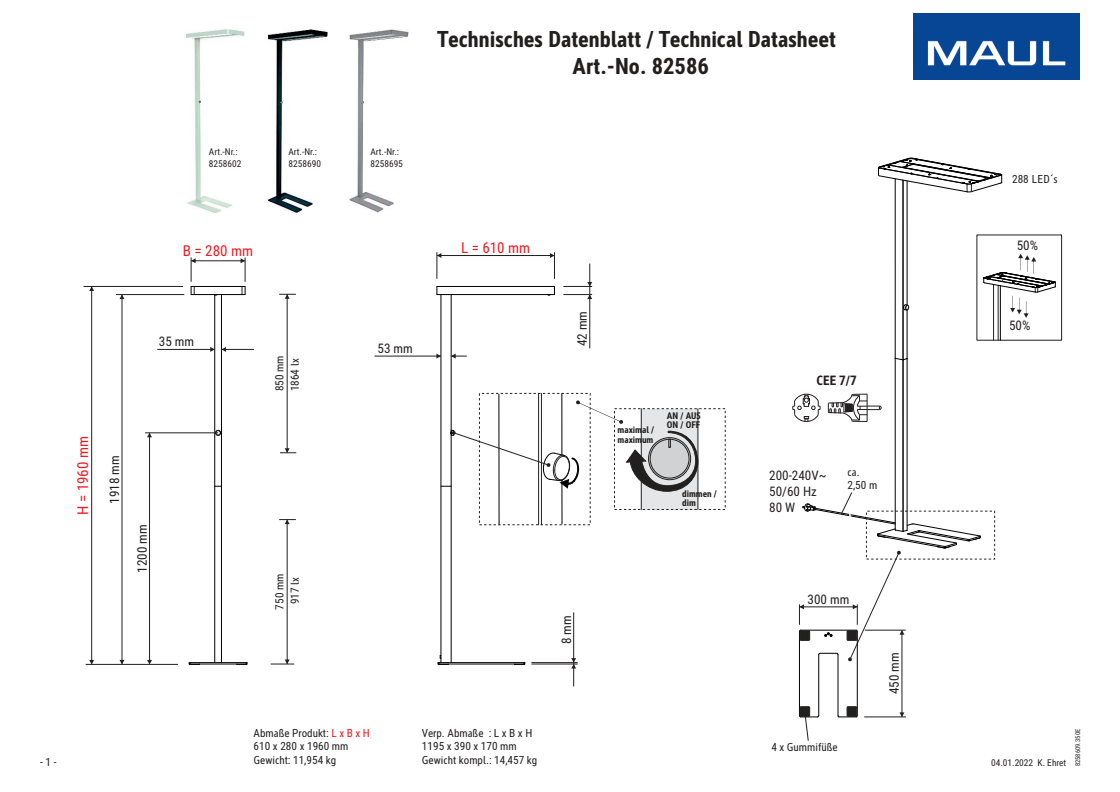
<style>
.page{position:relative;width:1120px;height:792px;background:#fff}
.page>*{position:absolute;margin:0;border:0;box-sizing:border-box;transform-origin:0 0}
.t1{font:700 condensed 22.6px/27.1px "MAUL";color:#221f1f;text-align:center}
.t2{font:condensed 15.1px "MAUL";color:#ed1c24}
.t3{font:condensed 13.2px/15.8px "MAUL";color:#221f1f}
.t4{font:700 condensed 13.2px "MAUL";color:#221f1f}
.t5{font:condensed 11.3px/13.5px "MAUL";color:#221f1f}
.t6{font:condensed 9.4px/11.3px "MAUL";color:#221f1f}
.t7{font:700 condensed 9.4px/9.6px "MAUL";color:#221f1f}
.t8{font:condensed 6.6px "MAUL";color:#221f1f}
.s1{color:#ed1c24}
</style>
<div class="page">
<img style="left:913px;top:14px;width:167px;height:66px">
<hr style="left:993px;top:284px;width:1px;height:56px;background:#221f1f">
<hr style="left:998px;top:285px;width:1px;height:55px;background:#221f1f">
<hr style="left:1000px;top:286px;width:1px;height:54px;background:#000">
<svg style="left:983px;top:254px;width:73px;height:64px"></svg>
<svg style="left:793px;top:394px;width:28px;height:28px"></svg>
<svg style="left:828px;top:394px;width:54px;height:28px"></svg>
<hr style="left:287px;top:294px;width:1px;height:159px;background:#221f1f">
<svg style="left:279px;top:294px;width:17px;height:5px"></svg>
<svg style="left:280px;top:448px;width:16px;height:6px"></svg>
<hr style="left:287px;top:520px;width:1px;height:144px;background:#221f1f">
<svg style="left:279px;top:519px;width:17px;height:5px"></svg>
<svg style="left:271px;top:660px;width:23px;height:5px"></svg>
<hr style="left:189px;top:664px;width:58px;height:1px;background:#000">
<hr style="left:189px;top:662px;width:58px;height:1px;background:#000">
<svg style="left:189px;top:663px;width:11px;height:2px"></svg>
<svg style="left:237px;top:663px;width:11px;height:2px"></svg>
<hr style="left:438px;top:664px;width:87px;height:1px;background:#000">
<hr style="left:438px;top:662px;width:87px;height:1px;background:#000">
<svg style="left:514px;top:663px;width:12px;height:2px"></svg>
<hr style="left:799px;top:631px;width:1px;height:85px;background:#000">
<hr style="left:819px;top:654px;width:1px;height:62px;background:#000">
<hr style="left:838px;top:654px;width:1px;height:62px;background:#000">
<hr style="left:857px;top:631px;width:1px;height:85px;background:#000">
<svg style="left:837px;top:715px;width:21px;height:3px"></svg>
<hr style="left:214px;top:295px;width:1px;height:368px;background:#000">
<hr style="left:221px;top:295px;width:1px;height:368px;background:#000">
<hr style="left:191px;top:294px;width:54px;height:1px;background:#000">
<hr style="left:191px;top:286px;width:54px;height:1px;background:#000">
<hr style="left:895px;top:179px;width:1px;height:351px;background:#000">
<hr style="left:903px;top:180px;width:1px;height:351px;background:#221f1f">
<hr style="left:907px;top:310px;width:1px;height:220px;background:#000">
<hr style="left:907px;top:181px;width:1px;height:124px;background:#000">
<hr style="left:441px;top:295px;width:1px;height:368px;background:#000">
<hr style="left:451px;top:295px;width:1px;height:368px;background:#000">
<hr style="left:437px;top:294px;width:117px;height:1px;background:#000">
<hr style="left:437px;top:286px;width:117px;height:1px;background:#000">
<svg style="left:216px;top:430px;width:5px;height:5px"></svg>
<svg style="left:436px;top:286px;width:2px;height:9px"></svg>
<svg style="left:547px;top:286px;width:8px;height:10px"></svg>
<svg style="left:903px;top:304px;width:6px;height:6px"></svg>
<svg style="left:895px;top:358px;width:13px;height:2px"></svg>
<svg style="left:438px;top:655px;width:11px;height:10px"></svg>
<svg style="left:878px;top:158px;width:124px;height:34px"></svg>
<hr style="left:864px;top:717px;width:42px;height:1px;background:#221f1f">
<hr style="left:902px;top:630px;width:1px;height:87px;background:#221f1f">
<svg style="left:899px;top:712px;width:5px;height:5px"></svg>
<hr style="left:437px;top:255px;width:117px;height:1px;background:#221f1f">
<svg style="left:437px;top:252px;width:4px;height:27px"></svg>
<svg style="left:550px;top:252px;width:5px;height:27px"></svg>
<hr style="left:590px;top:295px;width:1px;height:53px;background:#221f1f">
<svg style="left:563px;top:264px;width:29px;height:35px"></svg>
<hr style="left:374px;top:356px;width:67px;height:1px;background:#221f1f">
<svg style="left:436px;top:354px;width:5px;height:5px"></svg>
<svg style="left:451px;top:354px;width:16px;height:5px"></svg>
<hr style="left:531px;top:664px;width:47px;height:1px;background:#221f1f">
<hr style="left:531px;top:662px;width:47px;height:1px;background:#221f1f">
<hr style="left:574px;top:612px;width:1px;height:51px;background:#221f1f">
<svg style="left:571px;top:658px;width:5px;height:28px"></svg>
<hr style="left:191px;top:261px;width:54px;height:1px;background:#221f1f">
<svg style="left:191px;top:258px;width:5px;height:37px"></svg>
<svg style="left:241px;top:258px;width:5px;height:37px"></svg>
<hr style="left:86px;top:664px;width:92px;height:1px;background:#221f1f">
<hr style="left:145px;top:433px;width:73px;height:1px;background:#221f1f">
<hr style="left:149px;top:433px;width:1px;height:231px;background:#221f1f">
<svg style="left:147px;top:433px;width:5px;height:4px"></svg>
<svg style="left:147px;top:660px;width:5px;height:4px"></svg>
<hr style="left:84px;top:286px;width:99px;height:1px;background:#221f1f">
<hr style="left:157px;top:349px;width:58px;height:1px;background:#221f1f">
<svg style="left:210px;top:347px;width:5px;height:5px"></svg>
<hr style="left:221px;top:349px;width:33px;height:1px;background:#221f1f">
<svg style="left:221px;top:347px;width:5px;height:5px"></svg>
<hr style="left:92px;top:286px;width:1px;height:378px;background:#221f1f">
<svg style="left:89px;top:660px;width:5px;height:4px"></svg>
<svg style="left:89px;top:287px;width:5px;height:4px"></svg>
<svg style="left:799px;top:710px;width:20px;height:31px"></svg>
<div style="left:847px;top:707px;width:10px;height:9px;background:#221f1f"></div>
<div style="left:847px;top:707px;width:10px;height:9px;border:1px solid #221f1f"></div>
<div style="left:800px;top:707px;width:10px;height:9px;background:#221f1f"></div>
<div style="left:800px;top:707px;width:10px;height:9px;border:1px solid #221f1f"></div>
<hr style="left:116px;top:294px;width:68px;height:1px;background:#221f1f">
<hr style="left:122px;top:295px;width:1px;height:369px;background:#221f1f">
<svg style="left:120px;top:660px;width:4px;height:4px"></svg>
<svg style="left:120px;top:295px;width:4px;height:4px"></svg>
<svg style="left:799px;top:492px;width:182px;height:169px"></svg>
<hr style="left:499px;top:394px;width:1px;height:131px;background:#000">
<hr style="left:562px;top:480px;width:1px;height:44px;background:#000">
<hr style="left:562px;top:393px;width:1px;height:62px;background:#000">
<svg style="left:576px;top:400px;width:47px;height:24px"></svg>
<hr style="left:538px;top:393px;width:1px;height:132px;background:#221f1f">
<hr style="left:541px;top:393px;width:1px;height:132px;background:#221f1f">
<div style="left:641px;top:409px;width:57px;height:100px;background:#e5e6e7"></div>
<hr style="left:641px;top:409px;width:1px;height:100px;background:#221f1f">
<hr style="left:698px;top:409px;width:1px;height:100px;background:#221f1f">
<svg style="left:626px;top:431px;width:72px;height:61px"></svg>
<svg style="left:441px;top:430px;width:139px;height:59px"></svg>
<img style="left:323px;top:29px;width:86px;height:184px">
<img style="left:185px;top:29px;width:59px;height:184px">
<img style="left:267px;top:30px;width:60px;height:183px">
<p class="t6" style="left:209px;top:146px;width:34px">Art.-Nr.:<br>8258602</p>
<p class="t6" style="left:370px;top:146px;width:34px">Art.-Nr.:<br>8258695</p>
<p class="t6" style="left:288px;top:146px;width:34px">Art.-Nr.:<br>8258690</p>
<h1 class="t1" style="left:437px;top:24px;width:400px">Technisches Datenblatt / Technical Datasheet<br>Art.-No. 82586</h1>
<h2 class="t2" style="left:183px;top:240px;width:72px">B = 280 mm</h2>
<p class="t3" style="left:159px;top:333px;width:37px">35 mm</p>
<h2 class="t2" style="left:72px;top:515px;width:80px;rotate:-90deg">H = 1960 mm</h2>
<p class="t3" style="left:106px;top:504px;width:50px;rotate:-90deg">1918 mm</p>
<p class="t3" style="left:134px;top:573px;width:50px;rotate:-90deg">1200 mm</p>
<p class="t5" style="left:271px;top:391px;width:37px;line-height:15.6px;rotate:-90deg">850 mm<br>1864 lx</p>
<p class="t5" style="left:271px;top:610px;width:37px;line-height:15.6px;text-align:center;rotate:-90deg">750 mm<br>917 lx</p>
<p class="t3" style="left:378px;top:340px;width:37px">53 mm</p>
<h2 class="t2" style="left:461px;top:237px;width:71px">L = 610 mm</h2>
<p class="t3" style="left:574px;top:346px;width:37px;rotate:-90deg">42 mm</p>
<p class="t7" style="left:618px;top:425px;width:38px">maximal / maximum</p>
<p class="t7" style="left:667px;top:410px;width:35px">AN / AUS<br>ON / OFF</p>
<p class="t7" style="left:682px;top:488px;width:36px">dimmen / dim</p>
<p class="t3" style="left:558px;top:644px;width:30px;rotate:-90deg">8 mm</p>
<p class="t5" style="left:40px;top:755px;width:18px">- 1 -</p>
<p class="t5" style="left:254px;top:726px;width:118px">Abmaße Produkt: <span class="s1">L x B x H<br></span>610 x 280 x 1960 mm<br>Gewicht: 11,954 kg</p>
<p class="t5" style="left:422px;top:726px;width:117px">Verp. Abmaße : L x B x H<br>1195 x 390 x 170 mm<br>Gewicht kompl.: 14,457 kg</p>
<p class="t4" style="left:817px;top:371px;width:42px">CEE 7/7</p>
<p class="t3" style="left:769px;top:467px;width:59px">200-240V~<br>50/60 Hz<br>80 W</p>
<p class="t5" style="left:848px;top:465px;width:31px">ca.<br>2,50 m</p>
<p class="t3" style="left:808px;top:591px;width:43px">300 mm</p>
<p class="t5" style="left:771px;top:740px;width:68px">4 x Gummifüße</p>
<p class="t3" style="left:886px;top:694px;width:43px;rotate:-90deg">450 mm</p>
<p class="t5" style="left:1012px;top:172px;width:47px">288 LED´s</p>
<p class="t3" style="left:1017px;top:237px;width:23px">50%</p>
<p class="t3" style="left:1009px;top:317px;width:23px">50%</p>
<p class="t6" style="left:991px;top:756px;width:76px">04.01.2022 K. Ehret</p>
<p class="t8" style="left:1073px;top:766px;width:39px;rotate:-90deg">8258609.350E</p>
</div>
